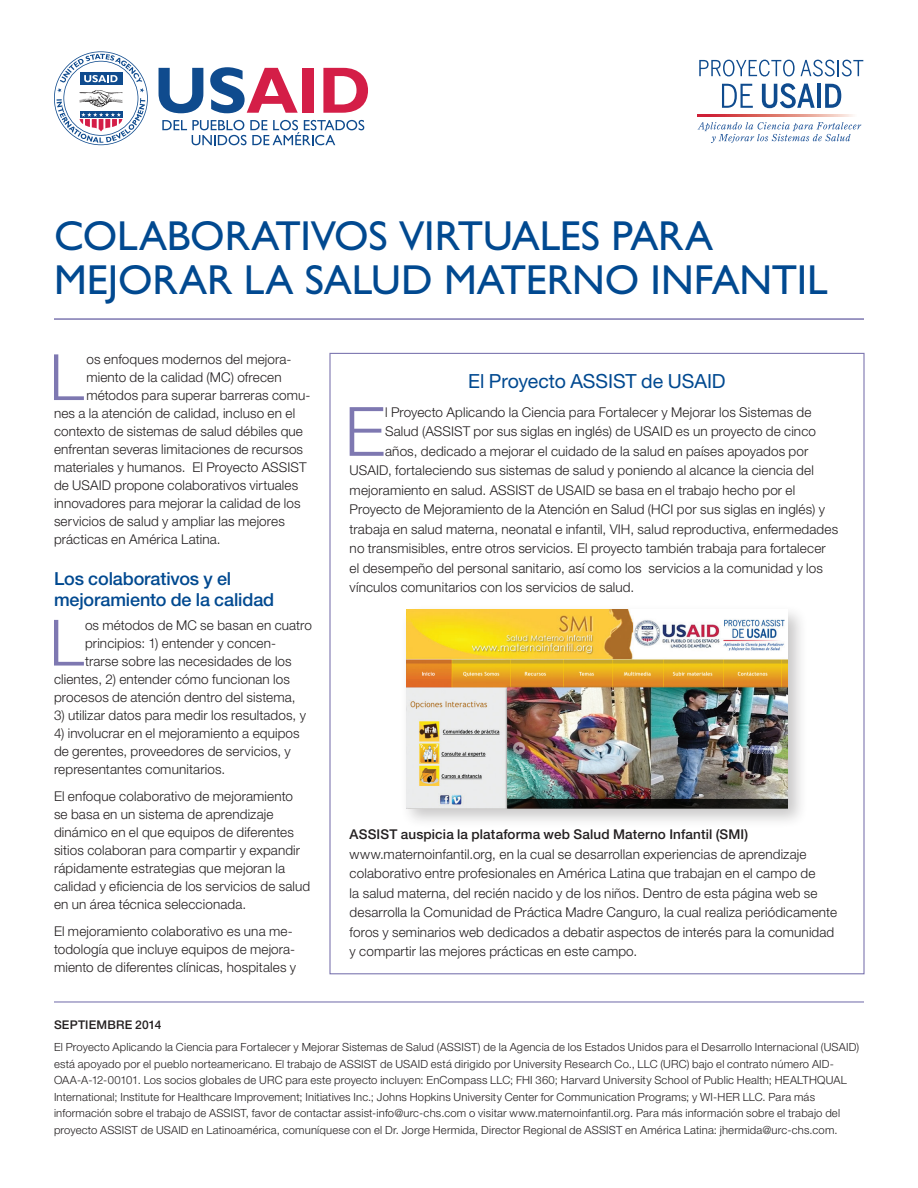
<style>
.page{position:relative;width:918px;height:1188px;background:#fff}
.page>*{position:absolute;margin:0;border:0;box-sizing:border-box;transform-origin:0 0}
.bodytext{font:300 68.1px "Helvetica Neue";color:#7e78b1}
.bodytext-2{font:300 63.9px "Helvetica Neue";color:#7e78b1}
.headline{font:42px/43.5px "Gill Sans";letter-spacing:-.005em;color:#014990}
.subhead_2{font:19.5px "Helvetica Neue";letter-spacing:-.005em;color:#014990}
.subhead_1{font:500 18px/21px "Helvetica Neue";letter-spacing:-.01em;color:#014990}
.bodytext-3{font:300 13.5px/18px "Helvetica Neue";letter-spacing:.01em;color:#231f20}
.bodytext-4{font:500 13.5px "Helvetica Neue";letter-spacing:.01em;color:#231f20}
.bodytext-5{font:500 12px "Helvetica Neue";letter-spacing:.015em;color:#231f20}
.t1{font:300 11.25px/16.5px "Helvetica Neue";letter-spacing:.015em;color:#231f20}
</style>
<div class="page">
<hr style="left:54px;top:1001px;width:810px;height:2px;background:#7e78b1">
<hr style="left:54px;top:318px;width:810px;height:2px;background:#7e78b1">
<svg style="left:698px;top:122px;width:163px;height:21px"></svg>
<svg style="left:699px;top:60px;width:96px;height:16px"></svg>
<svg style="left:801px;top:60px;width:62px;height:16px"></svg>
<svg style="left:722px;top:84px;width:31px;height:24px"></svg>
<svg style="left:762px;top:83px;width:53px;height:25px"></svg>
<hr style="left:817px;top:84px;width:4px;height:24px;background:#0f4b8e">
<svg style="left:825px;top:84px;width:16px;height:24px"></svg>
<svg style="left:698px;top:114px;width:155px;height:2px"></svg>
<svg style="left:54px;top:51px;width:94px;height:94px"></svg>
<svg style="left:159px;top:68px;width:44px;height:45px"></svg>
<svg style="left:210px;top:67px;width:88px;height:46px"></svg>
<div style="left:303px;top:68px;width:11px;height:45px;background:#d41e47"></div>
<svg style="left:323px;top:68px;width:45px;height:45px"></svg>
<svg style="left:162px;top:120px;width:202px;height:25px"></svg>
<div style="left:401px;top:604px;width:407px;height:225px;background:#231f20;opacity:.25"></div>
<img style="left:406px;top:609px;width:382px;height:199px">
<p class="headline" style="left:54px;top:215px;width:775px">COLABORATIVOS VIRTUALES PARA<br>MEJORAR LA SALUD MATERNO INFANTIL</p>
<p class="bodytext-2" style="left:49px;top:338px;width:36px">L</p>
<p class="bodytext-3" style="left:86px;top:350px;width:207px">os enfoques modernos del mejora-</p>
<p class="bodytext-3" style="left:86px;top:368px;width:197px">miento de la calidad (MC) ofrecen</p>
<p class="bodytext-3" style="left:86px;top:386px;width:226px">métodos para superar barreras comu-</p>
<p class="bodytext-3" style="left:54px;top:404px;width:243px">nes a la atención de calidad, incluso en el</p>
<p class="bodytext-3" style="left:54px;top:422px;width:251px">contexto de sistemas de salud débiles que</p>
<p class="bodytext-3" style="left:54px;top:440px;width:251px">enfrentan severas limitaciones de recursos</p>
<p class="bodytext-3" style="left:54px;top:458px;width:254px">materiales y humanos. El Proyecto ASSIST</p>
<p class="bodytext-3" style="left:54px;top:476px;width:246px">de USAID propone colaborativos virtuales</p>
<p class="bodytext-3" style="left:54px;top:494px;width:248px">innovadores para mejorar la calidad de los</p>
<p class="bodytext-3" style="left:54px;top:512px;width:232px">servicios de salud y ampliar las mejores</p>
<p class="bodytext-3" style="left:54px;top:530px;width:168px">prácticas en América Latina.</p>
<p class="subhead_1" style="left:54px;top:567px;width:222px">Los colaborativos y el mejoramiento de la calidad</p>
<p class="bodytext-2" style="left:49px;top:604px;width:36px">L</p>
<p class="bodytext-3" style="left:85px;top:615px;width:228px">os métodos de MC se basan en cuatro</p>
<p class="bodytext-3" style="left:85px;top:633px;width:193px">principios: 1) entender y concen-</p>
<p class="bodytext-3" style="left:85px;top:651px;width:208px">trarse sobre las necesidades de los</p>
<p class="bodytext-3" style="left:54px;top:669px;width:237px">clientes, 2) entender cómo funcionan los</p>
<p class="bodytext-3" style="left:54px;top:687px;width:243px">procesos de atención dentro del sistema,</p>
<p class="bodytext-3" style="left:54px;top:705px;width:253px">3) utilizar datos para medir los resultados, y</p>
<p class="bodytext-3" style="left:54px;top:723px;width:247px">4) involucrar en el mejoramiento a equipos de gerentes, proveedores de servicios, y representantes comunitarios.</p>
<p class="bodytext-3" style="left:54px;top:786px;width:258px">El enfoque colaborativo de mejoramiento<br>se basa en un sistema de aprendizaje dinámico en el que equipos de diferentes sitios colaboran para compartir y expandir rápidamente estrategias que mejoran la calidad y eficiencia de los servicios de salud en un área técnica seleccionada.</p>
<p class="bodytext-3" style="left:54px;top:921px;width:244px">El mejoramiento colaborativo es una me&shy;todología que incluye equipos de mejora&shy;miento de diferentes clínicas, hospitales y</p>
<p class="subhead_2" style="left:468px;top:370px;width:259px">El Proyecto ASSIST de USAID</p>
<p class="bodytext" style="left:345px;top:390px;width:42px">E</p>
<p class="bodytext-3" style="left:385px;top:403px;width:428px">l Proyecto Aplicando la Ciencia para Fortalecer y Mejorar los Sistemas de</p>
<p class="bodytext-3" style="left:385px;top:422px;width:432px">Salud (ASSIST por sus siglas en inglés) de USAID es un proyecto de cinco</p>
<p class="bodytext-3" style="left:385px;top:442px;width:425px">años, dedicado a mejorar el cuidado de la salud en países apoyados por</p>
<p class="bodytext-3" style="left:350px;top:461px;width:466px">USAID, fortaleciendo sus sistemas de salud y poniendo al alcance la ciencia del</p>
<p class="bodytext-3" style="left:350px;top:481px;width:447px">mejoramiento en salud. ASSIST de USAID se basa en el trabajo hecho por el</p>
<p class="bodytext-3" style="left:350px;top:500px;width:477px">Proyecto de Mejoramiento de la Atención en Salud (HCI por sus siglas en inglés) y</p>
<p class="bodytext-3" style="left:350px;top:520px;width:490px">trabaja en salud materna, neonatal e infantil, VIH, salud reproductiva, enfermedades</p>
<p class="bodytext-3" style="left:350px;top:539px;width:478px">no transmisibles, entre otros servicios. El proyecto también trabaja para fortalecer</p>
<p class="bodytext-3" style="left:350px;top:559px;width:475px">el desempeño del personal sanitario, así como los servicios a la comunidad y los</p>
<p class="bodytext-3" style="left:350px;top:578px;width:286px">vínculos comunitarios con los servicios de salud.</p>
<p class="bodytext-4" style="left:350px;top:826px;width:400px">ASSIST auspicia la plataforma web Salud Materno Infantil (SMI)</p>
<p class="bodytext-3" style="left:350px;top:844px;width:489px;line-height:19.5px">www.maternoinfantil.org, en la cual se desarrollan experiencias de aprendizaje colaborativo entre profesionales en América Latina que trabajan en el campo de<br>la salud materna, del recién nacido y de los niños. Dentro de esta página web se desarrolla la Comunidad de Práctica Madre Canguro, la cual realiza periódicamente foros y seminarios web dedicados a debatir aspectos de interés para la comunidad y compartir las mejores prácticas en este campo.</p>
<p class="bodytext-5" style="left:54px;top:1017px;width:109px">SEPTIEMBRE 2014</p>
<p class="t1" style="left:54px;top:1039px;width:807px">El Proyecto Aplicando la Ciencia para Fortalecer y Mejorar Sistemas de Salud (ASSIST) de la Agencia de los Estados Unidos para el Desarrollo Internacional (USAID) está apoyado por el pueblo norteamericano. El trabajo de ASSIST de USAID está dirigido por University Research Co., LLC (URC) bajo el contrato número AID-OAA-A-12-00101. Los socios globales de URC para este proyecto incluyen: EnCompass LLC; FHI 360; Harvard University School of Public Health; HEALTHQUAL International; Institute for Healthcare Improvement; Initiatives Inc.; Johns Hopkins University Center for Communication Programs; y WI-HER LLC. Para más información sobre el trabajo de ASSIST, favor de contactar assist-info@urc-chs.com o visitar www.maternoinfantil.org. Para más información sobre el trabajo del proyecto ASSIST de USAID en Latinoamérica, comuníquese con el Dr. Jorge Hermida, Director Regional de ASSIST en América Latina: jhermida@urc-chs.com.</p>
</div>
